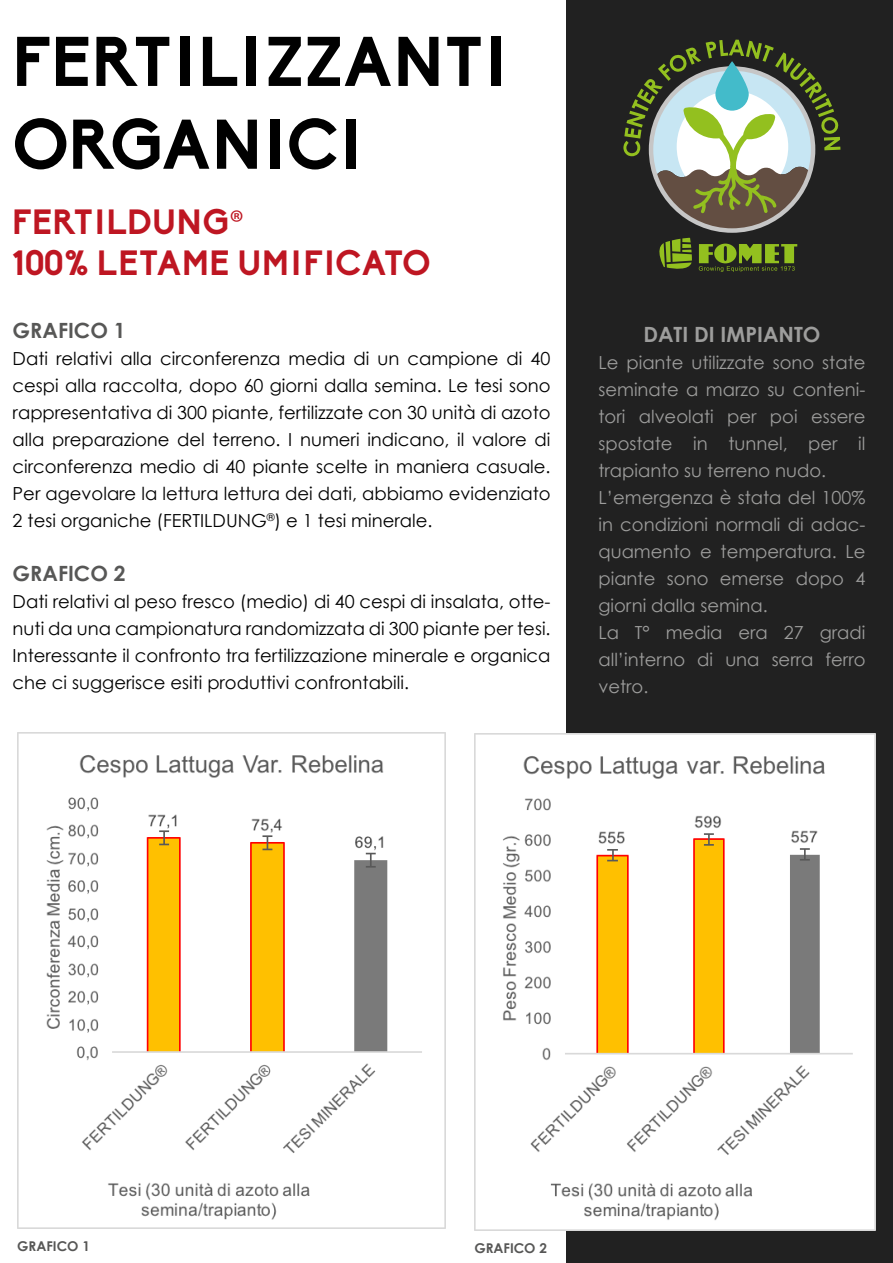
<style>
.page{position:relative;width:893px;height:1263px;background:#fff}
.page>*{position:absolute;margin:0;border:0;box-sizing:border-box;transform-origin:0 0}
.t1{font:700 69px/82.8px "Biko";letter-spacing:.01em;color:#000}
.t2{font:700 34.5px/41.4px "Biko";letter-spacing:.01em;color:#be1622}
.t3{font:700 21px "Century Gothic";color:#575756}
.t4{font:700 21px "Century Gothic";color:#9d9d9c}
.t5{font:18px/27px "Century Gothic";color:#000;text-align:justify}
.t6{font:18px/27px "Century Gothic";color:#9d9d9c}
.t7{font:700 13.5px "Century Gothic";color:#575756}
.s1{font-family:"Myriad Pro";font-weight:400}
</style>
<div class="page">
<div style="left:566px;top:0;width:327px;height:1263px;background:#212121"></div>
<svg style="left:623px;top:40px;width:217px;height:232px"></svg>
<img style="left:17px;top:733px;width:428px;height:496px">
<img style="left:474px;top:733px;width:402px;height:497px">
<h1 class="t1" style="left:13px;top:21px;width:496px">FERTILIZZANTI<br>ORGANICI</h1>
<h2 class="t2" style="left:13px;top:201px;width:420px">FERTILDUNG<span class="s1">®<br></span>100% LETAME UMIFICATO</h2>
<p class="t3" style="left:13px;top:314px;width:114px">GRAFICO 1</p>
<p class="t5" style="left:13px;top:345px;width:539px">Dati relativi alla circonferenza media di un campione di 40 cespi alla raccolta, dopo 60 giorni dalla semina. Le tesi sono rappresentativa di 300 piante, fertilizzate con 30 unità di azoto alla preparazione del terreno. I numeri indicano, il valore di circonferenza medio di 40 piante scelte in maniera casuale.<br>Per agevolare la lettura lettura dei dati, abbiamo evidenziato 2 tesi organiche (FERTILDUNG<sup>®</sup>) e 1 tesi minerale.</p>
<p class="t3" style="left:13px;top:557px;width:114px">GRAFICO 2</p>
<p class="t5" style="left:13px;top:588px;width:539px">Dati relativi al peso fresco (medio) di 40 cespi di insalata, otte&shy;nuti da una campionatura randomizzata di 300 piante per tesi.<br>Interessante il confronto tra fertilizzazione minerale e organica che ci suggerisce esiti produttivi confrontabili.</p>
<p class="t4" style="left:643px;top:318px;width:179px">DATI DI IMPIANTO</p>
<p class="t6" style="left:598px;top:349px;width:269px">Le piante utilizzate sono state seminate a marzo su conteni&shy;tori alveolati per poi essere spostate in tunnel, per il trapianto su terreno nudo.<br>L’emergenza è stata del 100% in condizioni normali di adac&shy;quamento e temperatura. Le piante sono emerse dopo 4 giorni dalla semina.<br>La T° media era 27 gradi all’interno di una serra ferro vetro.</p>
<p class="t7" style="left:17px;top:1236px;width:74px">GRAFICO 1</p>
<p class="t7" style="left:474px;top:1238px;width:74px">GRAFICO 2</p>
</div>
